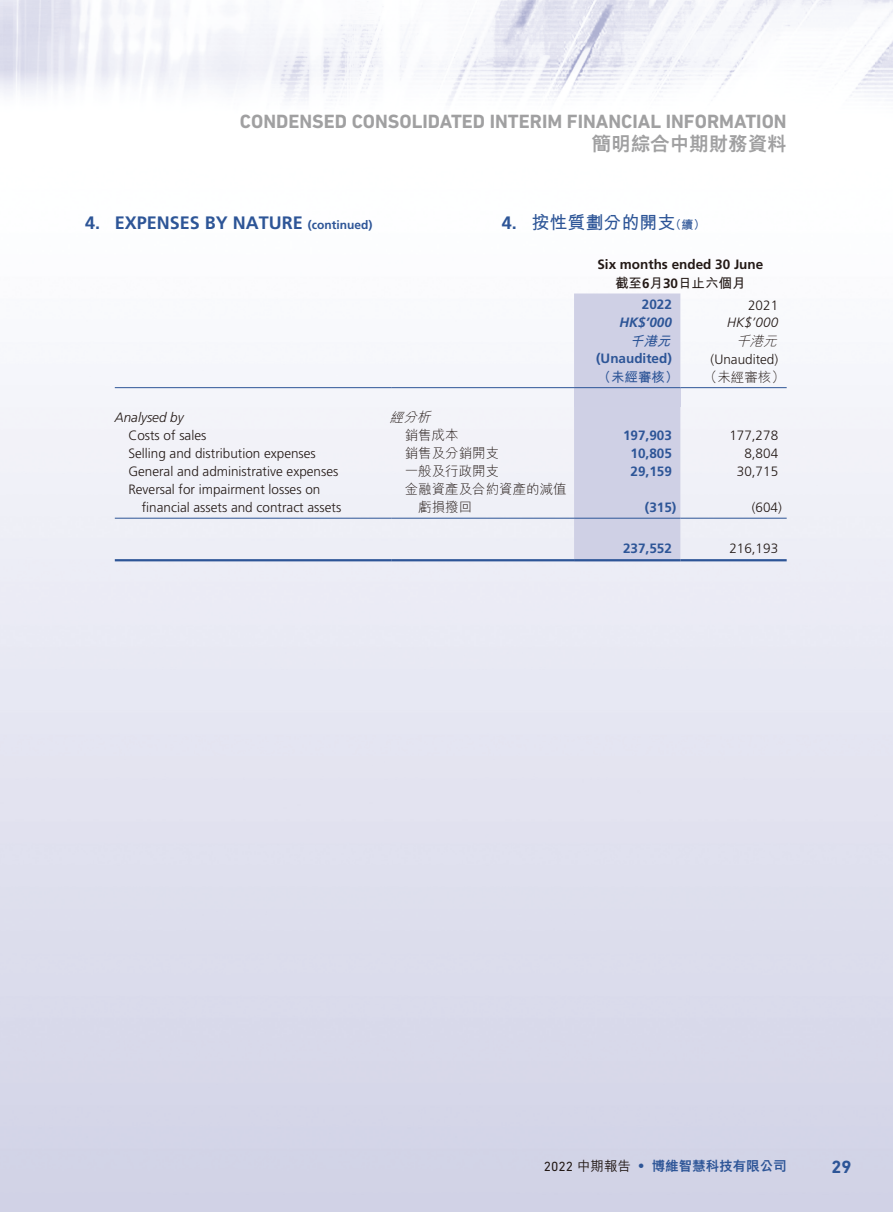
<style>
.page{position:relative;width:893px;height:1212px;background:#fff}
.page>*{position:absolute;margin:0;border:0;box-sizing:border-box;transform-origin:0 0}
.t1{font:700 19.5px "DIN Next LT Pro";color:#a0a0a1}
.t2{font:800 19.5px "M Hei HK";color:#a0a0a1}
.t3{font:700 18px "Frutiger LT Std";color:#2d5597}
.t4{font:700 18px "M Hei HK";color:#2d5597}
.t5{font:700 18px "DIN Next LT Pro";color:#2d5597}
.t6{font:300 13.5px/18px "Frutiger LT Std";color:#231916}
.t7{font:700 13.5px "Frutiger LT Std";color:#2d5597}
.t8{font:300 13.5px/18px "M Hei HK";color:#231916}
.t9{font:700 13.5px "Frutiger LT Std";color:#231916}
.t10{font:800 13.5px "M Hei HK";color:#2d5597}
.t11{font:italic 300 13.5px "Frutiger LT Std";color:#231916}
.t12{font:700 13.5px "M Hei HK";color:#231916}
.t13{font:italic 700 13.5px "Frutiger LT Std";color:#2d5597}
.t14{font:italic 300 13.5px "M Hei HK";color:#231916}
.t15{font:700 13.5px "M Hei HK";color:#2d5597}
.t16{font:italic 700 13.5px "M Hei HK";color:#2d5597}
.s1{font-size:12px}
.s2{font-family:"Frutiger LT Std"}
.s3{font-family:"DIN Next LT Pro";font-weight:400;color:#231916}
.s4{font-weight:500;color:#231916}
</style>
<div class="page">
<div style="left:574px;top:293px;width:106px;height:266px;background:#cfd0e5"></div>
<div style="left:574px;top:388px;width:106px;height:18px;background:#cfd0e5"></div>
<hr style="left:115px;top:387px;width:276px;height:1px;background:#2d5597">
<hr style="left:391px;top:387px;width:183px;height:1px;background:#2d5597">
<hr style="left:574px;top:387px;width:106px;height:1px;background:#2d5597">
<hr style="left:680px;top:387px;width:107px;height:1px;background:#2d5597">
<hr style="left:115px;top:518px;width:276px;height:1px;background:#2d5597">
<hr style="left:391px;top:518px;width:183px;height:1px;background:#2d5597">
<hr style="left:574px;top:518px;width:106px;height:1px;background:#2d5597">
<hr style="left:680px;top:518px;width:107px;height:1px;background:#2d5597">
<hr style="left:115px;top:559px;width:276px;height:2px;background:#2d5597">
<hr style="left:391px;top:559px;width:183px;height:2px;background:#2d5597">
<hr style="left:574px;top:559px;width:106px;height:2px;background:#2d5597">
<hr style="left:680px;top:559px;width:107px;height:2px;background:#2d5597">
<h1 class="t1" style="left:240px;top:110px;width:548px">CONDENSED CONSOLIDATED INTERIM FINANCIAL INFORMATION</h1>
<h1 class="t2" style="left:592px;top:134px;width:196px">簡明綜合中期財務資料</h1>
<h2 class="t3" style="left:85px;top:212px;width:289px">4. EXPENSES BY NATURE <span class="s1">(continued)</span></h2>
<h2 class="t4" style="left:502px;top:209px;width:205px"><span class="s2">4.</span> 按性質劃分的開支<span class="s1">（續）</span></h2>
<p class="t9" style="left:597px;top:256px;width:167px">Six months ended 30 June</p>
<p class="t12" style="left:615px;top:273px;width:132px">截至<span class="s2">6</span>月<span class="s2">30</span>日止六個月</p>
<p class="t7" style="left:642px;top:297px;width:32px">2022</p>
<p class="t6" style="left:748px;top:296px;width:32px">2021</p>
<p class="t13" style="left:619px;top:315px;width:54px">HK$’000</p>
<p class="t11" style="left:727px;top:315px;width:53px">HK$’000</p>
<p class="t16" style="left:630px;top:331px;width:47px">千港元</p>
<p class="t14" style="left:736px;top:334px;width:46px">千港元</p>
<p class="t7" style="left:596px;top:351px;width:77px">(Unaudited)</p>
<p class="t6" style="left:711px;top:350px;width:69px">(Unaudited)</p>
<p class="t15" style="left:598px;top:367px;width:82px">（未經審核）</p>
<p class="t8" style="left:704px;top:368px;width:82px">（未經審核）</p>
<p class="t11" style="left:115px;top:409px;width:71px">Analysed by</p>
<p class="t14" style="left:390px;top:410px;width:46px">經分析</p>
<p class="t6" style="left:128px;top:427px;width:80px">Costs of sales</p>
<p class="t8" style="left:405px;top:426px;width:55px">銷售成本</p>
<p class="t7" style="left:623px;top:428px;width:50px">197,903</p>
<p class="t6" style="left:729px;top:427px;width:50px">177,278</p>
<p class="t6" style="left:128px;top:445px;width:189px">Selling and distribution expenses</p>
<p class="t8" style="left:405px;top:444px;width:96px">銷售及分銷開支</p>
<p class="t7" style="left:631px;top:446px;width:43px">10,805</p>
<p class="t6" style="left:744px;top:445px;width:35px">8,804</p>
<p class="t6" style="left:128px;top:463px;width:212px">General and administrative expenses</p>
<p class="t8" style="left:405px;top:462px;width:96px">一般及行政開支</p>
<p class="t7" style="left:631px;top:464px;width:43px">29,159</p>
<p class="t6" style="left:737px;top:463px;width:43px">30,715</p>
<p class="t6" style="left:142px;top:481px;width:201px;text-indent:-13px">Reversal for impairment losses on financial assets and contract assets</p>
<p class="t8" style="left:418px;top:480px;width:150px;text-indent:-13px">金融資產及合約資產的減值虧損撥回</p>
<p class="t7" style="left:645px;top:500px;width:33px">(315)</p>
<p class="t6" style="left:752px;top:499px;width:32px">(604)</p>
<p class="t7" style="left:623px;top:540px;width:50px">237,552</p>
<p class="t6" style="left:729px;top:539px;width:50px">216,193</p>
<p class="t10" style="left:544px;top:1159px;width:244px"><span class="s3">2022</span> <span class="s4">中期報告</span> • 博維智慧科技有限公司</p>
<h2 class="t5" style="left:831px;top:1156px;width:22px">29</h2>
</div>
